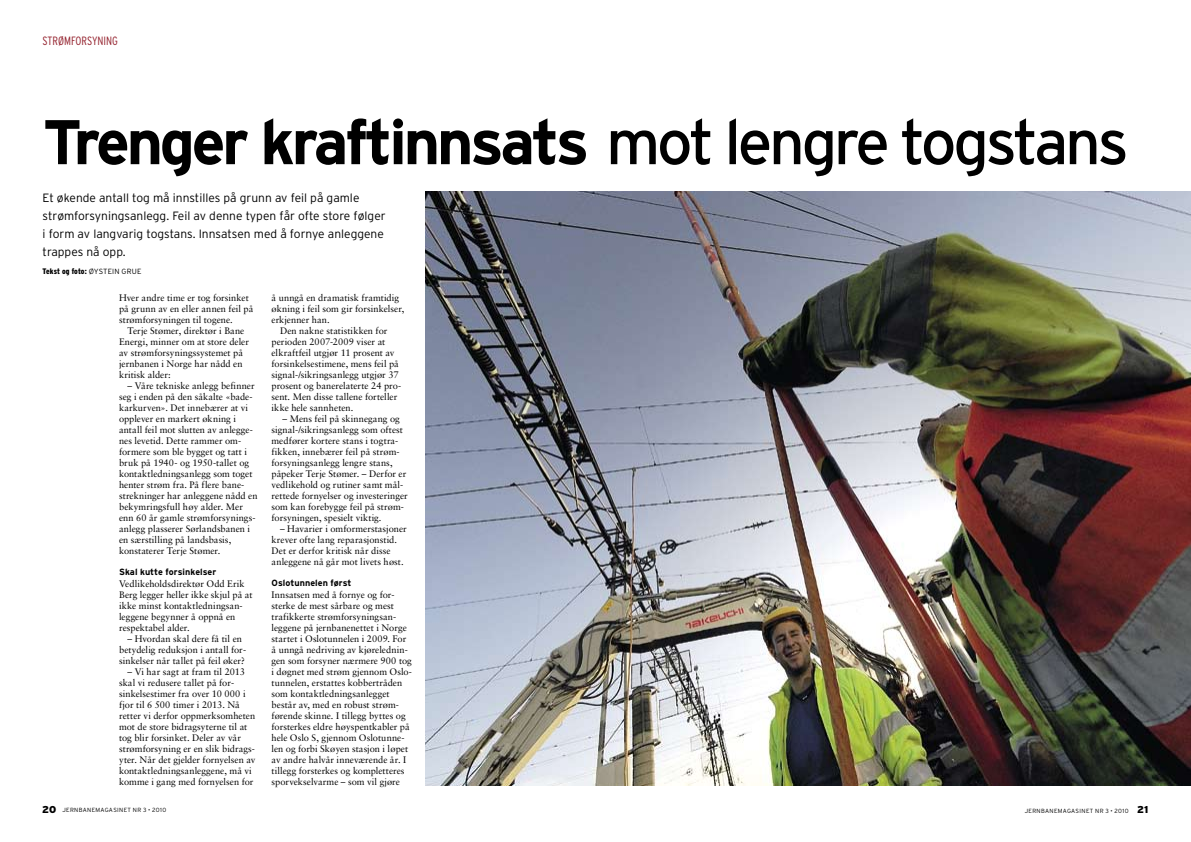
<style>
.page{position:relative;width:1191px;height:842px;background:#fff}
.page>*{position:absolute;margin:0;border:0;box-sizing:border-box;transform-origin:0 0}
.t1{font:700 62.9px "Interstate";letter-spacing:-.055em;color:#000}
.t2{font:300 12px/18px "Interstate";color:#000}
.t3{font:300 condensed 12px "Interstate";color:#94212d}
.t4{font:9.5px/11px "Sabon";color:#000}
.t5{font:700 9px "Interstate";letter-spacing:.005em;color:#000}
.t6{font:900 condensed 8px "Interstate";letter-spacing:.01em;color:#000}
.t7{font:300 7.5px "Interstate";color:#000}
.t8{font:300 6px "Interstate";letter-spacing:.055em;color:#000}
.s1{font-weight:400}
.s2{font-weight:300;font-stretch:normal;font-size:7.5px}
.s3{font-weight:900;font-size:10px}
</style>
<div class="page">
<img style="left:425px;top:191px;width:766px;height:594px">
<p class="t3" style="left:43px;top:34px;width:77px">STRØMFORSYNING</p>
<h1 class="t1" style="left:43px;top:107px;width:1087px">Trenger kraftinnsats <span class="s1">mot lengre togstans</span></h1>
<p class="t2" style="left:43px;top:189px;width:345px">Et økende antall tog må innstilles på grunn av feil på gamle strømforsyningsanlegg. Feil av denne typen får ofte store følger i form av langvarig togstans. I nnsatsen med å fornye anleggene trappes nå opp.</p>
<p class="t6" style="left:43px;top:267px;width:62px">Tekst og foto: <span class="s2">ØYSTEIN</span></p>
<p class="t7" style="left:122px;top:267px;width:20px">GRUE</p>
<p class="t4" style="left:119px;top:292px;width:136px">Hver andre time er tog forsinket på grunn av en eller annen feil på strømforsyningen til togene.</p>
<p class="t4" style="left:119px;top:325px;width:131px;text-indent:9px">Terje Stømer, direktør i Bane<br>Energi, minner om at store deler av strømforsyningssystemet på jernbanen i Norge har nådd en kritisk alder:</p>
<p class="t4" style="left:119px;top:380px;width:140px;text-indent:9px">– Våre tekniske anlegg befinner seg i enden på den såkalte «bade&shy;karkurven». Det innebærer at vi opplever en markert økning i antall feil mot slutten av anlegge&shy;nes levetid. Dette rammer om-- formere som ble bygget og tatt i bruk på 1940- og 1950-tallet og kontaktledningsanlegg som toget henter strøm fra. På flere bane&shy;strekninger har anleggene nådd en bekymringsfull høy alder. Mer enn 60 år gamle strømforsynings&shy;anlegg plasserer Sørlandsbanen i en særstilling på landsbasis, konstaterer Terje Stømer.</p>
<p class="t5" style="left:119px;top:567px;width:99px">Skal kutte forsinkelser</p>
<p class="t4" style="left:119px;top:578px;width:135px">Vedlikeholdsdirektør Odd Erik<br>Berg legger heller ikke skjul på at ikke minst kontaktledningsan&shy;leggene begynner å oppnå en respektabel alder.</p>
<p class="t4" style="left:119px;top:633px;width:128px;text-align:center">– Hvordan skal dere få til en betydelig reduksjon i antall for&shy;sinkelser når tallet på feil øker?</p>
<p class="t4" style="left:119px;top:666px;width:138px;text-indent:9px">– Vi har sagt at fram til 2013 skal vi redusere tallet på for&shy;sinkelsestimer fra over 10 000 i fjor til 6 500 timer i 2013. Nå retter vi derfor oppmerksomheten mot de store bidragsyterne til at tog blir forsinket. Deler av vår strømforsyning er en slik bidrags&shy;yter. Når det gjelder fornyelsen av kontaktledningsanleggene, må vi komme i gang med fornyelsen for</p>
<p class="t4" style="left:271px;top:292px;width:129px">å unngå en dramatisk framtidig</p>
<p class="t4" style="left:271px;top:303px;width:134px">økning i feil som gir forsinkelser,</p>
<p class="t4" style="left:271px;top:314px;width:60px">erkjenner han.</p>
<p class="t4" style="left:280px;top:325px;width:109px">Den nakne statistikken for</p>
<p class="t4" style="left:271px;top:336px;width:115px">perioden 2007-2009 viser at</p>
<p class="t4" style="left:271px;top:347px;width:124px">elkraftfeil utgjør 11 prosent av</p>
<p class="t4" style="left:271px;top:358px;width:129px">forsinkelsestimene, mens feil på</p>
<p class="t4" style="left:271px;top:369px;width:128px">signal-/sikringsanlegg utgjør 37</p>
<p class="t4" style="left:271px;top:380px;width:131px">prosent og banerelaterte 24 pro-</p>
<p class="t4" style="left:271px;top:391px;width:127px">sent. Men disse tallene forteller</p>
<p class="t4" style="left:271px;top:402px;width:83px">ikke hele sannheten.</p>
<p class="t4" style="left:271px;top:413px;width:138px;text-indent:11px">– Mens feil på skinnegang og signal-/sikringsanlegg som oftest medfører kortere stans i togtra&shy;fikken, innebærer feil på strøm&shy;forsyningsanlegg lengre stans, påpeker Terje Stømer. – Derfor er vedlikehold og rutiner samt mål&shy;rettede fornyelser og investeringer som kan forebygge feil på strøm&shy;forsyningen, spesielt viktig.</p>
<p class="t4" style="left:271px;top:523px;width:137px;text-indent:9px">– Havarier i omformerstasjoner krever ofte lang reparasjonstid.<br>Det er derfor kritisk når disse anleggene nå går mot livets høst.</p>
<p class="t5" style="left:271px;top:578px;width:81px">Oslotunnelen først</p>
<p class="t4" style="left:271px;top:589px;width:142px">Innsatsen med å fornye og for&shy;sterke de mest sårbare og mest trafikkerte strømforsyningsan&shy;leggene på jernbanenettet i Norge startet i Oslotunnelen i 2009. For å unngå nedriving av kjørelednin&shy;gen som forsyner nærmere 900 tog i døgnet med strøm gjennom Oslo&shy;tunnelen, erstattes kobbertråden som kontaktledningsanlegget består av, med en robust strøm&shy;førende skinne. I tillegg byttes og forsterkes eldre høyspentkabler på hele Oslo S, gjennom Oslotunne&shy;len og forbi Skøyen stasjon i løpet av andre halvår inneværende år. I tillegg forsterkes og kompletteres sporvekselvarme – som vil gjøre</p>
<p class="t8" style="left:42px;top:807px;width:126px"><span class="s3">20</span> jernbanemagasinet NR 3 • 2010</p>
<p class="t8" style="left:1024px;top:807px;width:125px">jernbanemagasinet NR 3 • 2010 <span class="s3">21</span></p>
</div>
